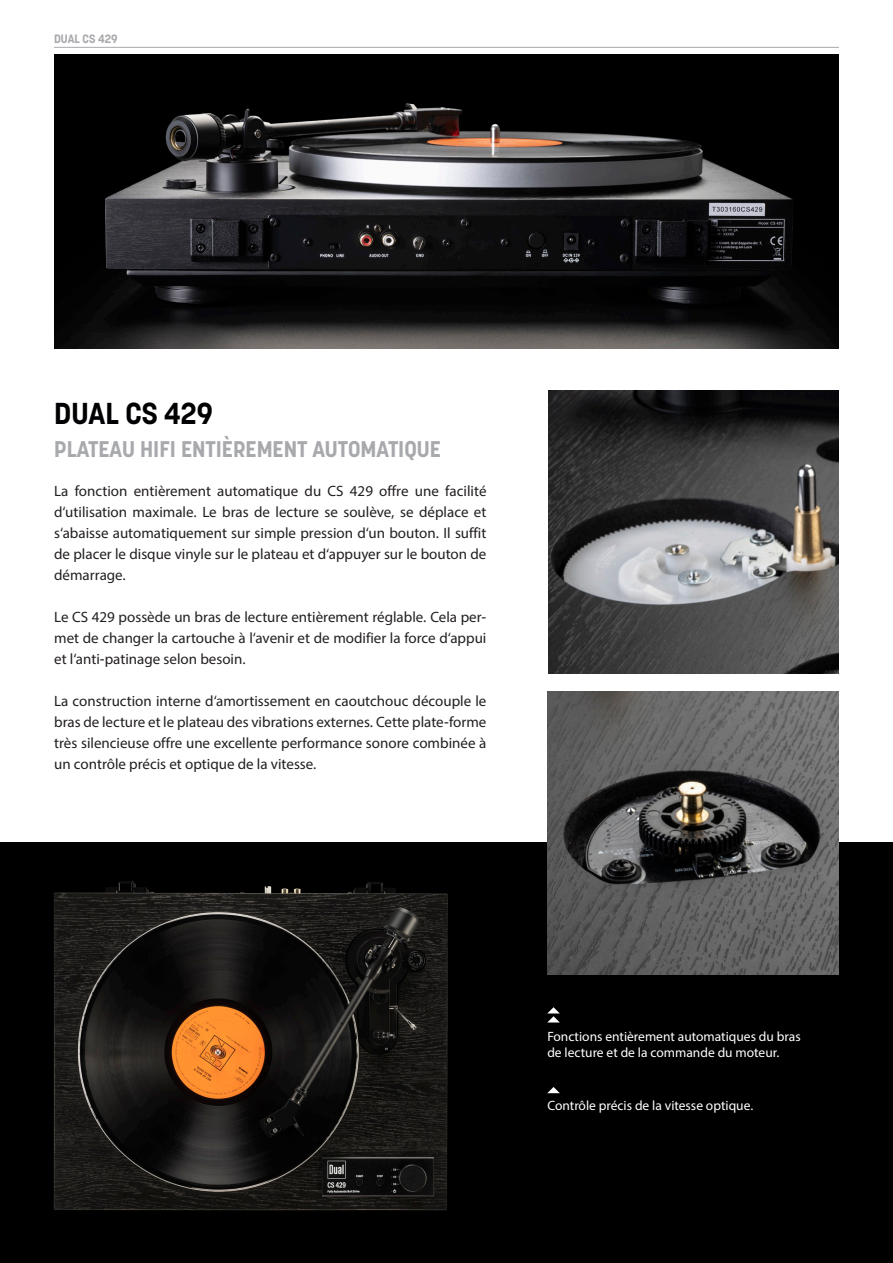
<style>
.page{position:relative;width:893px;height:1263px;background:#fff}
.page>*{position:absolute;margin:0;border:0;box-sizing:border-box;transform-origin:0 0}
.t1{font:700 30px "Korolev";color:#000003}
.t2{font:700 22.5px "Korolev";color:#a8a9ad}
.t3{font:15px/21px "Myriad Hebrew";color:#231f20;text-align:justify}
.t4{font:13.5px/16.2px "Myriad Hebrew";color:#fff}
.t5{font:700 12px "Korolev";color:#a8a9ad}
</style>
<div class="page">
<img style="left:54px;top:54px;width:785px;height:295px">
<div style="left:0;top:842px;width:893px;height:421px;background:#000"></div>
<img style="left:53px;top:881px;width:395px;height:330px">
<img style="left:547px;top:692px;width:292px;height:283px">
<hr style="left:54px;top:47px;width:785px;height:1px;background:#a8a9ad">
<svg style="left:547px;top:1007px;width:13px;height:15px"></svg>
<svg style="left:547px;top:1087px;width:13px;height:6px"></svg>
<img style="left:548px;top:390px;width:291px;height:284px">
<p class="t5" style="left:54px;top:32px;width:65px">DUAL CS 429</p>
<h1 class="t1" style="left:54px;top:396px;width:160px">DUAL CS 429</h1>
<h2 class="t2" style="left:54px;top:436px;width:388px">PLATEAU HIFI ENTIÈREMENT AUTOMATIQUE</h2>
<p class="t3" style="left:54px;top:481px;width:434px">La fonction entièrement automatique du CS 429 offre une facilité d‘utilisation maximale. Le bras de lecture se soulève, se déplace et s‘abaisse automatiquement sur simple pression d‘un bouton. Il suffit de placer le disque vinyle sur le plateau et d‘appuyer sur le bouton de démarrage.</p>
<p class="t3" style="left:54px;top:607px;width:434px">Le CS 429 possède un bras de lecture entièrement réglable. Cela per&shy;met de changer la cartouche à l‘avenir et de modifier la force d‘appui et l‘anti-patinage selon besoin.</p>
<p class="t3" style="left:54px;top:691px;width:434px">La construction interne d‘amortissement en caoutchouc découple le bras de lecture et le plateau des vibrations externes. Cette plate-forme très silencieuse offre une excellente performance sonore combinée à un contrôle précis et optique de la vitesse.</p>
<p class="t4" style="left:547px;top:1029px;width:255px">Fonctions entièrement automatiques du bras de lecture et de la commande du moteur.</p>
<p class="t4" style="left:547px;top:1099px;width:208px">Contrôle précis de la vitesse optique.</p>
</div>
